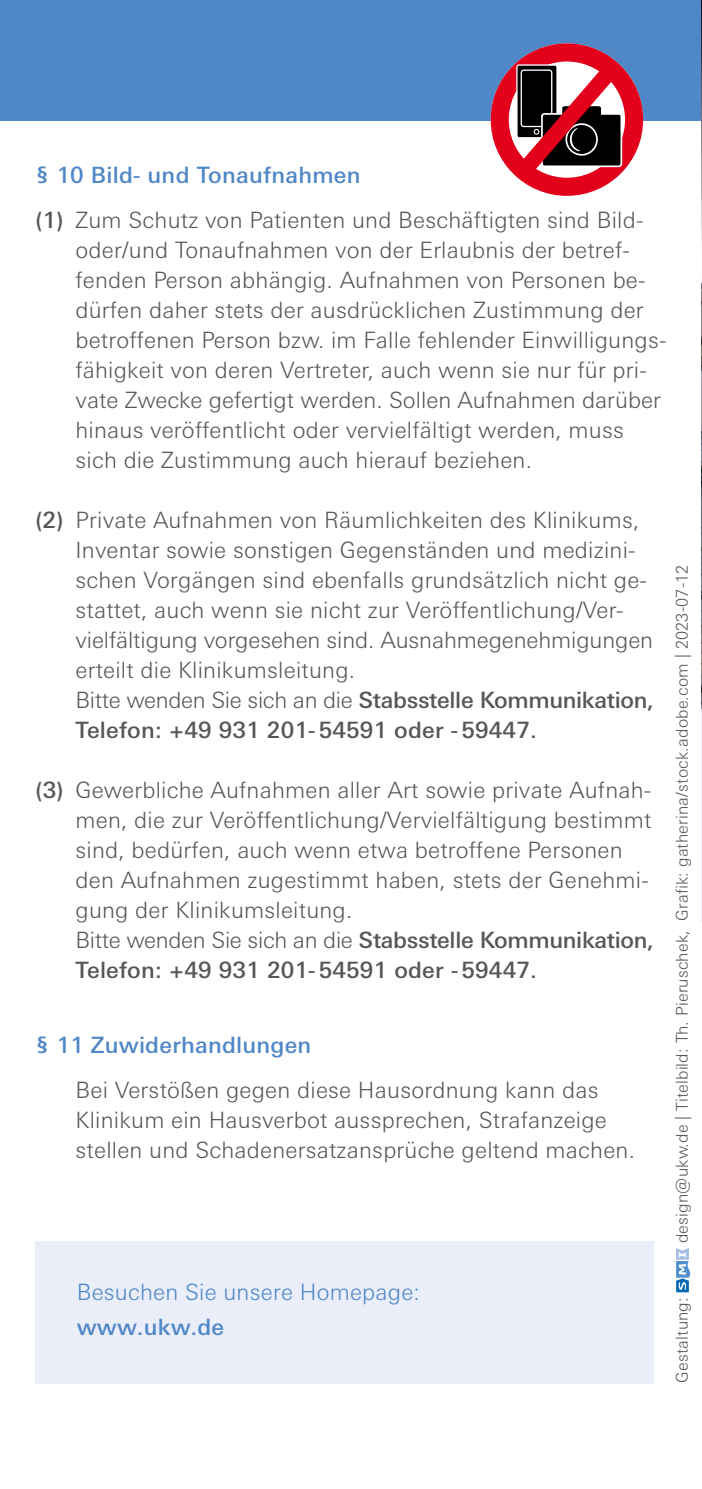
<style>
.page{position:relative;width:702px;height:1489px;background:#fff}
.page>*{position:absolute;margin:0;border:0;box-sizing:border-box;transform-origin:0 0}
.t1{font:300 22.5px/30px "Univers Next Pro";letter-spacing:.01em;color:#575756}
.t2{font:500 22.5px "Univers Next Pro";letter-spacing:.01em;color:#5087c6}
.t3{font:300 22.5px "Univers Next Pro";letter-spacing:.01em;color:#5087c6}
.t4{font:300 16.25px "Univers Next Pro";letter-spacing:.01em;color:#575756}
.s1{font-weight:500;color:#5087c6}
.s2{font-weight:500}
</style>
<div class="page">
<div style="left:0;top:0;width:701px;height:120px;background:#5087c6"></div>
<img style="left:701px;top:282px;width:1px;height:427px">
<hr style="left:701px;top:709px;width:1px;height:212px;background:#e9eef9">
<div style="left:35px;top:1240px;width:619px;height:142px;background:#e9eef9"></div>
<svg style="left:676px;top:1248px;width:14px;height:44px"></svg>
<svg style="left:490px;top:43px;width:153px;height:153px"></svg>
<hr style="left:701px;top:0;width:1px;height:252px;background:#000">
<p class="t1" style="left:35px;top:152px;width:609px;line-height:45px"><span class="s1">§ 10 Bild- und Tonaufnahmen<br></span><span class="s2">(1)</span> Zum Schutz von Patienten und Beschäftigten sind Bild-</p>
<p class="t1" style="left:75px;top:234px;width:592px">oder/und Tonaufnahmen von der Erlaubnis der betref&shy;fenden Person abhängig. Aufnahmen von Personen be&shy;dürfen daher stets der ausdrücklichen Zustimmung der betroffenen Person bzw. im Falle fehlender Einwilligungs&shy;fähigkeit von deren Vertreter, auch wenn sie nur für pri&shy;vate Zwecke gefertigt werden. Sollen Aufnahmen darüber hinaus veröffentlicht oder vervielfältigt werden, muss sich die Zustimmung auch hierauf beziehen.</p>
<p class="t1" style="left:75px;top:504px;width:580px;text-indent:-40px"><span class="s2">(2)</span> Private Aufnahmen von Räumlichkeiten des Klinikums, Inventar sowie sonstigen Gegenständen und medizini&shy;schen Vorgängen sind ebenfalls grundsätzlich nicht ge&shy;stattet, auch wenn sie nicht zur Veröffentlichung/Ver&shy;vielfältigung vorgesehen sind. Ausnahmegenehmigungen erteilt die Klinikumsleitung.<br>Bitte wenden Sie sich an die <span class="s2">Stabsstelle Kommunikation, Telefon: +49 931 201-54591 oder -59447.</span></p>
<p class="t1" style="left:75px;top:774px;width:580px;text-indent:-40px"><span class="s2">(3)</span> Gewerbliche Aufnahmen aller Art sowie private Aufnah&shy;men, die zur Veröffentlichung/Vervielfältigung bestimmt sind, bedürfen, auch wenn etwa betroffene Personen den Aufnahmen zugestimmt haben, stets der Genehmi&shy;gung der Klinikumsleitung.<br>Bitte wenden Sie sich an die <span class="s2">Stabsstelle Kommunikation, Telefon: +49 931 201-54591 oder -59447.</span></p>
<p class="t2" style="left:36px;top:1031px;width:277px">§ 11 Zuwiderhandlungen</p>
<p class="t1" style="left:76px;top:1074px;width:561px">Bei Verstößen gegen diese Hausordnung kann das<br>Klinikum ein Hausverbot aussprechen, Strafanzeige stellen und Schadenersatzansprüche geltend machen.</p>
<p class="t4" style="left:672px;top:1243px;width:680px;rotate:-90deg">design@ukw.de | Titelbild: Th. Pieruschek, Grafik: gatherina/stock.adobe.com | 2023-07-12</p>
<p class="t3" style="left:77px;top:1278px;width:344px">Besuchen Sie unsere Homepage:</p>
<p class="t2" style="left:77px;top:1313px;width:149px">www.ukw.de</p>
<p class="t4" style="left:672px;top:1382px;width:87px;rotate:-90deg">Gestaltung:</p>
</div>
